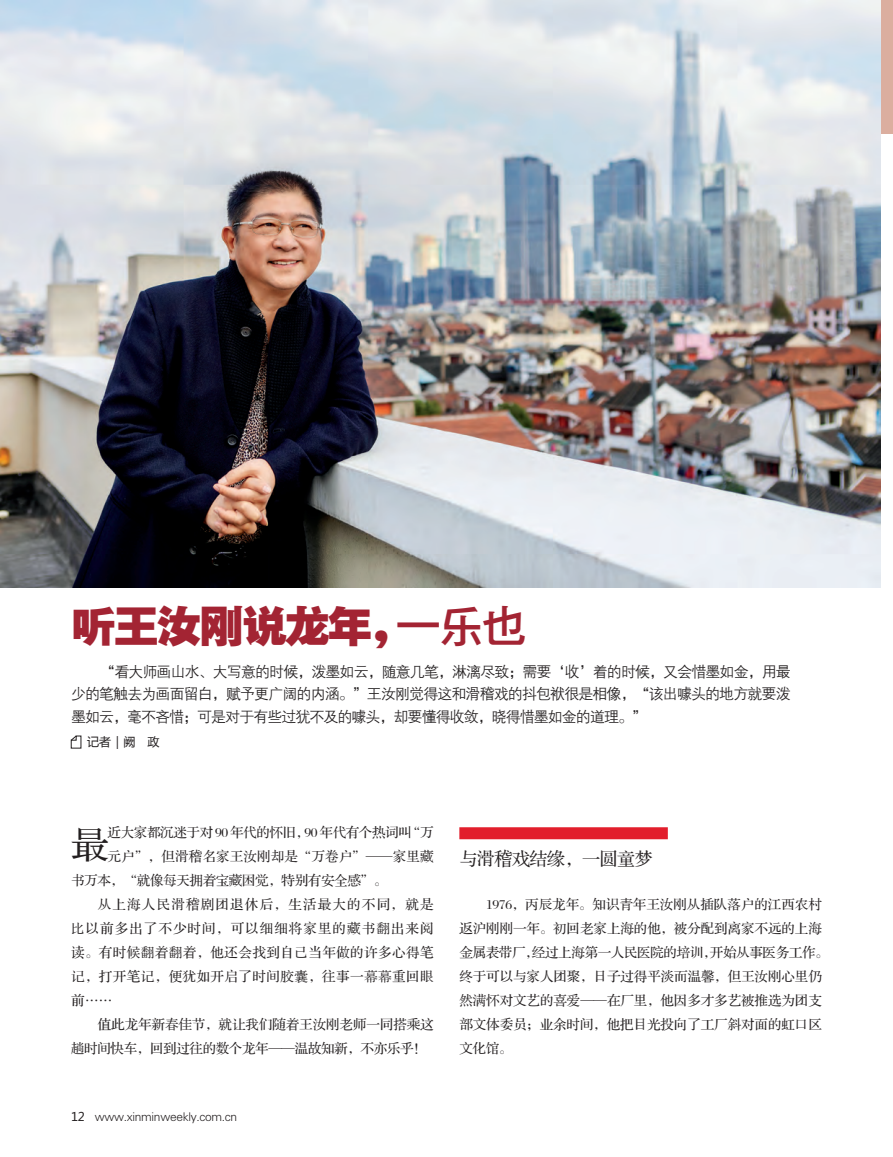
<style>
.page{position:relative;width:893px;height:1157px;background:#fff}
.page>*{position:absolute;margin:0;border:0;box-sizing:border-box;transform-origin:0 0}
.t1{font:45px "FZYDTHJW GB1 0";letter-spacing:-.05em;color:#a32433}
.t2{font:37.5px "FZS3 JW GB1 0";color:#231f20}
.t3{font:18px "FZS3 K GBK1 0";letter-spacing:-.025em;color:#231f20}
.t4{font:15px/22.5px "FZZDXJW GB1 0";letter-spacing:-.065em;color:#231f20;text-align:justify}
.t5{font:13.5px/24px "FZS3 JW GB1 0";letter-spacing:-.005em;color:#231f20}
.t6{font:13.5px "FZS3 JW GB1 0";letter-spacing:-.025em;color:#231f20}
.t7{font:13.5px "FZS3 JW GB1 0";letter-spacing:.035em;color:#231f20}
.t8{font:13.5px "FZS3 JW GB1 0";letter-spacing:.08em;color:#231f20}
.t9{font:13.5px "FZS3 JW GB1 0";letter-spacing:.015em;color:#231f20}
.t10{font:13.5px "FZS3 JW GB1 0";letter-spacing:.09em;color:#231f20}
.t11{font:12px "FZXH1 JW GB1 0";letter-spacing:-.025em;color:#231f20}
.t12{font:12px "Microsoft Ya Hei";color:#231f20}
.s1{font-family:"FZYDZHK GBK1 0"}
.s2{font-family:"FZS3 K GBK1 0"}
.s3{font-family:"Microsoft Ya Hei"}
</style>
<div class="page">
<img style="left:0;top:0;width:880px;height:587px">
<svg style="left:71px;top:735px;width:10px;height:13px"></svg>
<div style="left:459px;top:827px;width:209px;height:12px;background:#e21e2c"></div>
<p class="t1" style="left:71px;top:602px;width:457px">听王汝刚说龙年，<span class="s1">一乐也</span></p>
<p class="t4" style="left:71px;top:660px;width:721px">　　“看大师画山水、大写意的时候，泼墨如云，随意几笔，淋漓尽致；需要‘收’着的时候，又会惜墨如金，用最少的笔触去为画面留白，赋予更广阔的内涵。”王汝刚觉得这和滑稽戏的抖包袱很是相像，“该出噱头的地方就要泼墨如云，毫不吝惜；可是对于有些过犹不及的噱头，却要懂得收敛，晓得惜墨如金的道理。”</p>
<p class="t12" style="left:87px;top:733px;width:73px">记者｜阙　政</p>
<p class="t2" style="left:71px;top:825px;width:39px">最</p>
<p class="t6" style="left:108px;top:825px;width:328px">近大家都沉迷于对 90 年代的怀旧，90 年代有个热词叫“万</p>
<p class="t9" style="left:108px;top:849px;width:327px">元户”，但滑稽名家王汝刚却是“万卷户”——家里藏</p>
<p class="t6" style="left:71px;top:873px;width:318px">书万本，“就像每天拥着宝<span class="s2">藏困觉，特</span>别有安全感”。</p>
<p class="t10" style="left:98px;top:897px;width:337px">从上海人民滑稽剧团退休后，生活最大的不同，就是</p>
<p class="t8" style="left:71px;top:921px;width:364px">比以前多出了不少时间，可以细细将家里的藏书翻出来阅</p>
<p class="t7" style="left:71px;top:945px;width:364px">读。有时候翻着翻着，他还会找到自己当年做的许多心得笔</p>
<p class="t7" style="left:71px;top:969px;width:364px">记，打开笔记，便犹如开启了时间胶囊，往事一幕幕重回眼</p>
<p class="t5" style="left:71px;top:989px;width:43px">前……</p>
<p class="t5" style="left:98px;top:1013px;width:337px">值此龙年新春佳节，就让我们随着王汝刚老师一同搭乘这</p>
<p class="t6" style="left:71px;top:1041px;width:357px">趟时间快车，回到过往的数个龙年——温故知新，不亦乐乎！</p>
<p class="t11" style="left:71px;top:1109px;width:168px"><span class="s3">12</span> www.xinminweekly.com.cn</p>
<p class="t3" style="left:459px;top:849px;width:195px">与滑稽戏结缘，一圆童梦</p>
<p class="t5" style="left:459px;top:893px;width:371px;text-indent:27px">1976，丙辰龙年。知识青年王汝刚从插队落户的江西农村返沪刚刚一年。初回老家上海的他，被分配到离家不远的上海金属表带厂，经过上海第一人民医院的培训，开始从事医务工作。终于可以与家人团聚，日子过得平淡而温馨，但王汝刚心里仍然满怀对文艺的喜爱——在厂里，他因多才多艺被推选为团支部文体委员；业余时间，他把目光投向了工厂斜对面的虹口区文化馆。</p>
</div>
